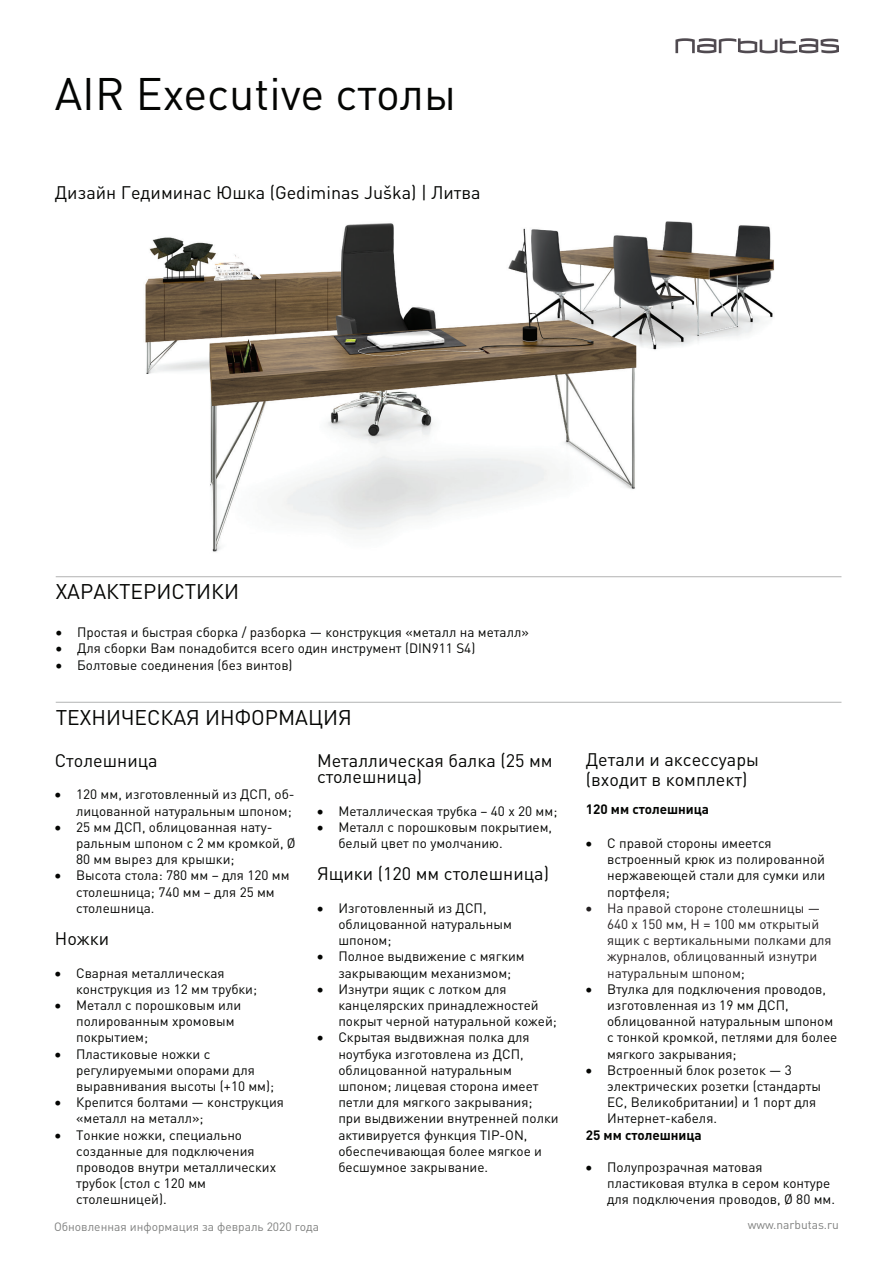
<style>
.page{position:relative;width:893px;height:1263px;background:#fff}
.page>*{position:absolute;margin:0;border:0;box-sizing:border-box;transform-origin:0 0}
.t1{font:45px "DIN Pro";color:#040503}
.t2{font:21px "DIN Pro";color:#040503}
.t3{font:18px/16.2px "DIN Pro";color:#040503}
.t4{font:13.5px/16.2px "DIN Pro";color:#040503}
.t5{font:13.5px/16.2px "DIN Pro";color:#231f20}
.t6{font:700 13.5px "DIN Pro";color:#040503}
.t7{font:12px "DIN Pro";color:#808180}
.s1{color:#040503}
</style>
<div class="page">
<svg style="left:675px;top:38px;width:164px;height:15px"></svg>
<img style="left:120px;top:221px;width:666px;height:357px">
<hr style="left:56px;top:576px;width:785px;height:1px;background:#b2b3b3">
<hr style="left:56px;top:702px;width:785px;height:1px;background:#b2b3b3">
<h1 class="t1" style="left:55px;top:63px;width:403px">AIR Executive cтолы</h1>
<h3 class="t3" style="left:55px;top:183px;width:427px">Дизайн Гедиминас Юшка (Gediminas Juška) | Литва</h3>
<h2 class="t2" style="left:56px;top:577px;width:185px">ХАРАКТЕРИСТИКИ</h2>
<p class="t4" style="left:56px;top:624px;width:475px">• Простая и быстрая сборка / разборка — конструкция «металл на металл»</p>
<p class="t4" style="left:56px;top:640px;width:421px">• Для сборки Вам понадобится всего один инструмент (DIN911 S4)</p>
<p class="t4" style="left:56px;top:656px;width:238px">• Болтовые соединения (без винтов)</p>
<h2 class="t2" style="left:56px;top:703px;width:298px">ТЕХНИЧЕСКАЯ ИНФОРМАЦИЯ</h2>
<h3 class="t3" style="left:55px;top:751px;width:104px">Столешница</h3>
<p class="t4" style="left:55px;top:786px;width:241px;text-align:right">• 120 мм, изготовленный из ДСП, об&shy;лицованной натуральным шпоном;</p>
<p class="t4" style="left:76px;top:818px;width:221px;text-indent:-21px">• 25 мм ДСП, облицованная нату&shy;ральным шпоном с 2 мм кромкой, Ø<br>80 мм вырез для крышки;</p>
<p class="t4" style="left:76px;top:867px;width:215px;text-indent:-21px">• Высота стола: 780 мм – для 120 мм cтолешница; 740 мм – для 25 мм cтолешница.</p>
<h3 class="t3" style="left:55px;top:930px;width:56px">Ножки</h3>
<p class="t4" style="left:76px;top:964px;width:182px;text-indent:-21px">• Сварная металлическая конструкция из 12 мм трубки;</p>
<p class="t4" style="left:76px;top:996px;width:167px;text-indent:-21px">• Металл с порошковым или полированным хромовым покрытием;</p>
<p class="t4" style="left:76px;top:1045px;width:200px;text-indent:-21px">• Пластиковые ножки с регулируемыми опорами для выравнивания высоты (+10 мм);</p>
<p class="t4" style="left:76px;top:1093px;width:209px;text-indent:-21px">• Крепится болтами — конструкция «металл на металл»;</p>
<p class="t4" style="left:76px;top:1126px;width:202px;text-indent:-21px">• Тонкие ножки, специально созданные для подключения проводов внутри металлических трубок (стол с 120 мм столешницей).</p>
<h3 class="t3" style="left:317px;top:751px;width:237px">Металлическая балка (25 мм cтолешница)</h3>
<p class="t4" style="left:317px;top:802px;width:242px">• Металлическая трубка – 40 x 20 мм;</p>
<p class="t4" style="left:338px;top:818px;width:215px;text-indent:-21px">• Металл с порошковым покрытием, белый цвет по умолчанию.</p>
<h3 class="t3" style="left:317px;top:865px;width:233px">Ящики (120 мм cтолешница)</h3>
<p class="t4" style="left:338px;top:899px;width:175px;text-indent:-21px">• Изготовленный из ДСП, облицованной натуральным шпоном;</p>
<p class="t4" style="left:317px;top:948px;width:209px;text-align:center">• Полное выдвижение с мягким закрывающим механизмом;</p>
<p class="t4" style="left:338px;top:980px;width:220px;text-indent:-21px">• Изнутри ящик с лотком для канцелярских принадлежностей покрыт черной натуральной кожей;</p>
<p class="t4" style="left:338px;top:1029px;width:222px;text-indent:-21px">• Скрытая выдвижная полка для ноутбука изготовлена из ДСП, облицованной натуральным шпоном; лицевая сторона имеет петли для мягкого закрывания; при выдвижении внутренней полки активируется функция TIP-ON, обеспечивающая более мягкое и бесшумное закрывание.</p>
<p class="t7" style="left:54px;top:1218px;width:267px">Обновленная информация за февраль 2020 года</p>
<h3 class="t3" style="left:586px;top:749px;width:175px;line-height:19.4px">Детали и аксессуары (входит в комплект)</h3>
<p class="t6" style="left:586px;top:800px;width:125px">120 мм cтолешница</p>
<p class="t4" style="left:607px;top:834px;width:220px;text-indent:-21px">• С правой стороны имеется встроенный крюк из полированной нержавеющей стали для сумки или портфеля;</p>
<p class="t5" style="left:607px;top:899px;width:226px;text-indent:-21px">• На правой стороне столешницы —<br>640 x 150 мм, H = 100 мм открытый ящик с вертикальными полками для журналов, облицованный изнутри натуральным шпоном<span class="s1">;</span></p>
<p class="t4" style="left:607px;top:980px;width:232px;text-indent:-21px">• Втулка для подключения проводов, изготовленная из 19 мм ДСП, облицованной натуральным шпоном с тонкой кромкой, петлями для более мягкого закрывания;</p>
<p class="t4" style="left:607px;top:1061px;width:216px;text-indent:-21px">• Встроенный блок розеток — 3 электрических розетки (стандарты<br>ЕС, Великобритании) и 1 порт для<br>Интернет-кабеля.</p>
<p class="t6" style="left:586px;top:1125px;width:118px">25 мм cтолешница</p>
<p class="t4" style="left:607px;top:1158px;width:229px;text-indent:-21px">• Полупрозрачная матовая пластиковая втулка в сером контуре для подключения проводов, Ø 80 мм.</p>
<p class="t7" style="left:748px;top:1216px;width:93px">www.narbutas.ru</p>
</div>
